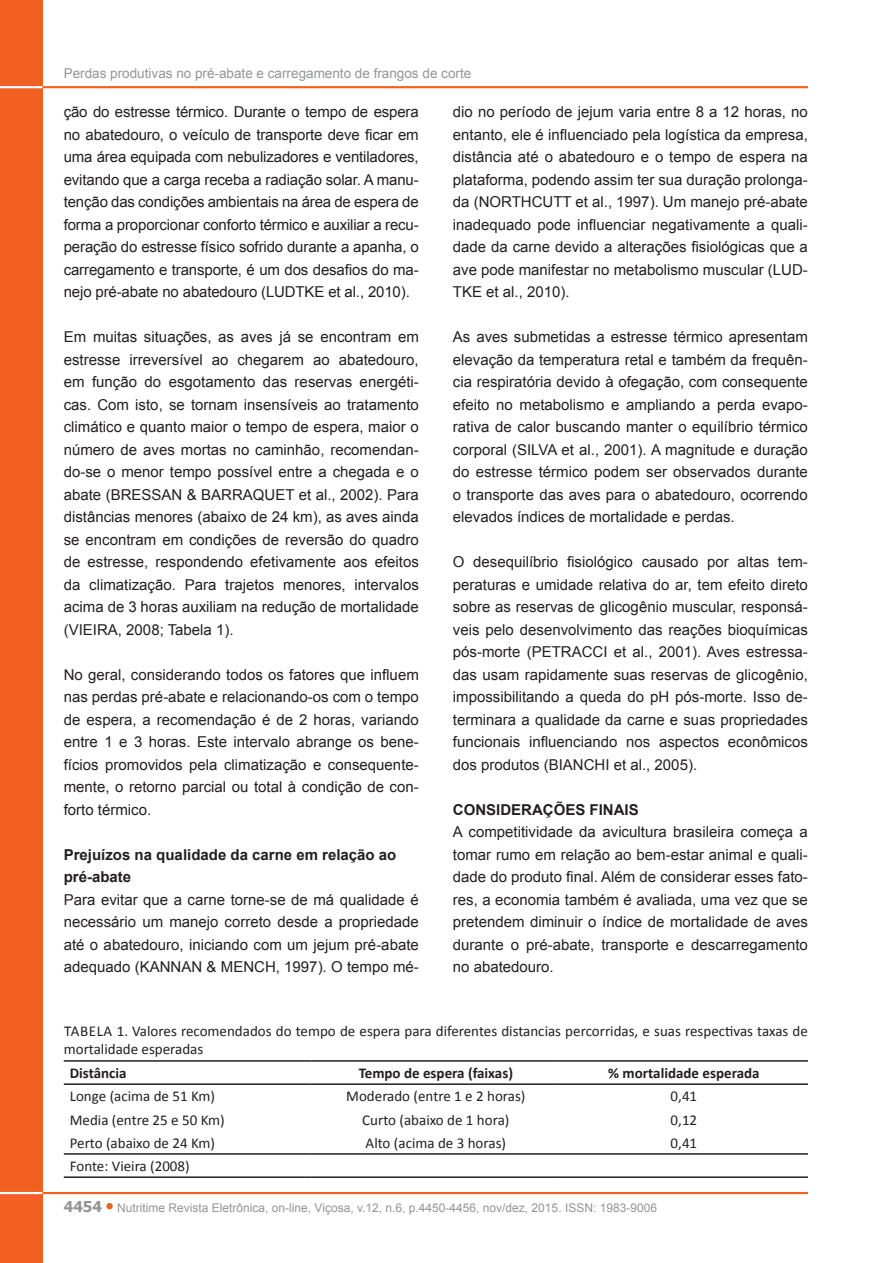
<style>
.page{position:relative;width:893px;height:1263px;background:#fff}
.page>*{position:absolute;margin:0;border:0;box-sizing:border-box;transform-origin:0 0}
.Corpo{font:15px/22.5px "Arial";color:#231f20;text-align:justify}
.tabelas{font:15px/18px "Calibri";color:#231f20}
.Títulos{font:700 15px/22.5px "Arial";color:#231f20}
.tabelas-2{font:700 15px "Calibri";color:#231f20}
.t1{font:13.5px "Arial";color:#939598}
.t2{font:12px "Arial";color:#939598}
.s1{font-family:"Tahoma";font-weight:700;font-size:15px}
</style>
<div class="page">
<div style="left:106px;top:1203px;width:7px;height:6px;background:#f26021;border-radius:50%"></div>
<div style="left:0;top:0;width:43px;height:1263px;background:#f26021"></div>
<hr style="left:0;top:1192px;width:56px;height:2px;background:#fff">
<hr style="left:43px;top:1192px;width:765px;height:2px;background:#f26021">
<hr style="left:0;top:86px;width:56px;height:2px;background:#fff">
<hr style="left:43px;top:86px;width:765px;height:2px;background:#f26021">
<hr style="left:64px;top:1060px;width:248px;height:2px;background:#231f20">
<hr style="left:312px;top:1060px;width:248px;height:2px;background:#231f20">
<hr style="left:560px;top:1060px;width:248px;height:2px;background:#231f20">
<hr style="left:64px;top:1083px;width:248px;height:2px;background:#231f20">
<hr style="left:312px;top:1083px;width:248px;height:2px;background:#231f20">
<hr style="left:560px;top:1083px;width:248px;height:2px;background:#231f20">
<hr style="left:64px;top:1153px;width:248px;height:2px;background:#231f20">
<hr style="left:312px;top:1153px;width:248px;height:2px;background:#231f20">
<hr style="left:560px;top:1153px;width:248px;height:2px;background:#231f20">
<hr style="left:64px;top:1176px;width:248px;height:2px;background:#231f20">
<hr style="left:312px;top:1176px;width:248px;height:2px;background:#231f20">
<hr style="left:560px;top:1176px;width:248px;height:2px;background:#231f20">
<p class="t1" style="left:64px;top:64px;width:409px">Perdas produtivas no pré-abate e carregamento de frangos de corte</p>
<p class="Corpo" style="left:64px;top:101px;width:357px">ção do estresse térmico. Durante o tempo de espera no abatedouro, o veículo de transporte deve ficar em uma área equipada com nebulizadores e ventiladores, evitando que a carga receba a radiação solar. A manu&shy;tenção das condições ambientais na área de espera de forma a proporcionar conforto térmico e auxiliar a recu&shy;peração do estresse físico sofrido durante a apanha, o carregamento e transporte, é um dos desafios do ma&shy;nejo pré-abate no abatedouro (LUDTKE et al., 2010).</p>
<p class="Corpo" style="left:64px;top:326px;width:357px">Em muitas situações, as aves já se encontram em estresse irreversível ao chegarem ao abatedouro, em função do esgotamento das reservas energéti&shy;cas. Com isto, se tornam insensíveis ao tratamento climático e quanto maior o tempo de espera, maior o número de aves mortas no caminhão, recomendan&shy;do-se o menor tempo possível entre a chegada e o abate (BRESSAN &amp; BARRAQUET et al., 2002). Para distâncias menores (abaixo de 24 km), as aves ainda se encontram em condições de reversão do quadro de estresse, respondendo efetivamente aos efeitos da climatização. Para trajetos menores, intervalos acima de 3 horas auxiliam na redução de mortalidade (VIEIRA, 2008; Tabela 1).</p>
<p class="Corpo" style="left:64px;top:663px;width:357px">No geral, considerando todos os fatores que influem nas perdas pré-abate e relacionando-os com o tempo de espera, a recomendação é de 2 horas, variando entre 1 e 3 horas. Este intervalo abrange os bene&shy;fícios promovidos pela climatização e consequente&shy;mente, o retorno parcial ou total à condição de con&shy;forto térmico.</p>
<p class="Títulos" style="left:64px;top:844px;width:334px">Prejuízos na qualidade da carne em relação ao pré-abate</p>
<p class="Corpo" style="left:64px;top:888px;width:357px">Para evitar que a carne torne-se de má qualidade é necessário um manejo correto desde a propriedade até o abatedouro, iniciando com um jejum pré-abate adequado (KANNAN &amp; MENCH, 1997). O tempo mé-</p>
<p class="Corpo" style="left:453px;top:101px;width:357px">dio no período de jejum varia entre 8 a 12 horas, no entanto, ele é influenciado pela logística da empresa, distância até o abatedouro e o tempo de espera na plataforma, podendo assim ter sua duração prolonga&shy;da (NORTHCUTT et al., 1997). Um manejo pré-abate inadequado pode influenciar negativamente a quali&shy;dade da carne devido a alterações fisiológicas que a ave pode manifestar no metabolismo muscular (LUD-TKE et al., 2010).</p>
<p class="Corpo" style="left:453px;top:326px;width:357px">As aves submetidas a estresse térmico apresentam elevação da temperatura retal e também da frequên&shy;cia respiratória devido à ofegação, com consequente efeito no metabolismo e ampliando a perda evapo&shy;rativa de calor buscando manter o equilíbrio térmico corporal (SILVA et al., 2001). A magnitude e duração do estresse térmico podem ser observados durante o transporte das aves para o abatedouro, ocorrendo elevados índices de mortalidade e perdas.</p>
<p class="Corpo" style="left:453px;top:551px;width:357px">O desequilíbrio fisiológico causado por altas tem&shy;peraturas e umidade relativa do ar, tem efeito direto sobre as reservas de glicogênio muscular, responsá&shy;veis pelo desenvolvimento das reações bioquímicas pós-morte (PETRACCI et al., 2001). Aves estressa&shy;das usam rapidamente suas reservas de glicogênio, impossibilitando a queda do pH pós-morte. Isso de&shy;terminara a qualidade da carne e suas propriedades funcionais influenciando nos aspectos econômicos dos produtos (BIANCHI et al., 2005).</p>
<p class="Títulos" style="left:453px;top:799px;width:187px">CONSIDERAÇÕES FINAIS</p>
<p class="Corpo" style="left:453px;top:821px;width:357px">A competitividade da avicultura brasileira começa a tomar rumo em relação ao bem-estar animal e quali&shy;dade do produto final. Além de considerar esses fato&shy;res, a economia também é avaliada, uma vez que se pretendem diminuir o índice de mortalidade de aves durante o pré-abate, transporte e descarregamento no abatedouro.</p>
<p class="tabelas" style="left:64px;top:1022px;width:746px">TABELA 1. Valores recomendados do tempo de espera para diferentes distancias percorridas, e suas respectivas taxas de mortalidade esperadas</p>
<p class="tabelas-2" style="left:70px;top:1063px;width:58px">Distância</p>
<p class="tabelas-2" style="left:359px;top:1063px;width:156px">Tempo de espera (faixas)</p>
<p class="tabelas-2" style="left:608px;top:1063px;width:153px">% mortalidade esperada</p>
<p class="tabelas" style="left:70px;top:1087px;width:147px">Longe (acima de 51 Km)</p>
<p class="tabelas" style="left:346px;top:1087px;width:181px">Moderado (entre 1 e 2 horas)</p>
<p class="tabelas" style="left:671px;top:1087px;width:28px">0,41</p>
<p class="tabelas" style="left:70px;top:1111px;width:156px">Media (entre 25 e 50 Km)</p>
<p class="tabelas" style="left:362px;top:1111px;width:149px">Curto (abaixo de 1 hora)</p>
<p class="tabelas" style="left:671px;top:1111px;width:28px">0,12</p>
<p class="tabelas" style="left:70px;top:1134px;width:147px">Perto (abaixo de 24 Km)</p>
<p class="tabelas" style="left:366px;top:1134px;width:142px">Alto (acima de 3 horas)</p>
<p class="tabelas" style="left:671px;top:1134px;width:28px">0,41</p>
<p class="tabelas" style="left:70px;top:1157px;width:121px">Fonte: Vieira (2008)</p>
<p class="t2" style="left:64px;top:1199px;width:595px"><span class="s1">4454</span> Nutritime Revista Eletrônica, on-line, Viçosa, v.12, n.6, p.4450-4456, nov/dez, 2015. ISSN: 1983-9006</p>
</div>
